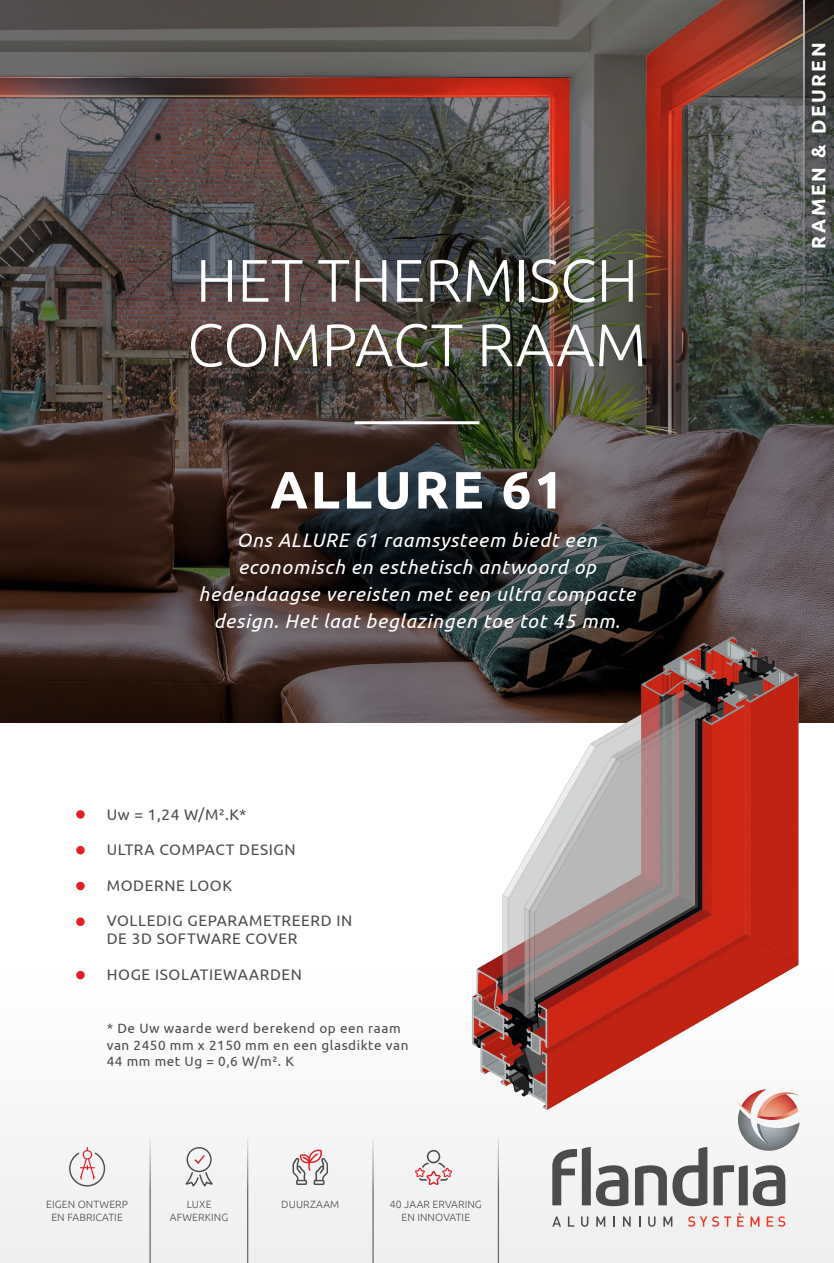
<style>
.page{position:relative;width:834px;height:1263px;background:#fff}
.page>*{position:absolute;margin:0;border:0;box-sizing:border-box;transform-origin:0 0}
.t1{font:300 60px/64.5px "Ubuntu";color:#fff}
.t2{font:700 52.5px "Ubuntu";letter-spacing:.05em;color:#fff}
.t3{font:italic 19.5px/27px "Ubuntu";letter-spacing:.04em;color:#fff;text-align:center}
.t4{font:700 19.5px "Ubuntu";letter-spacing:.125em;color:#fff}
.t5{font:15.3px "Ubuntu";letter-spacing:.04em;color:#4b4c4d}
.t6{font:13.5px/16.5px "Ubuntu";letter-spacing:.04em;color:#4b4c4d}
.t7{font:300 10.5px "Ubuntu";letter-spacing:.01em;color:#4b4c4d}
</style>
<div class="page">
<div style="left:0;top:969px;width:833px;height:294px;background:#efeff0"></div>
<img style="left:0;top:0;width:833px;height:723px">
<hr style="left:354px;top:421px;width:125px;height:3px;background:#fff">
<div style="left:76px;top:810px;width:9px;height:9px;background:#e41f25;border-radius:50%"></div>
<div style="left:76px;top:846px;width:9px;height:8px;background:#e41f25;border-radius:50%"></div>
<div style="left:76px;top:882px;width:9px;height:8px;background:#e41f25;border-radius:50%"></div>
<div style="left:76px;top:971px;width:9px;height:8px;background:#e41f25;border-radius:50%"></div>
<div style="left:76px;top:917px;width:9px;height:9px;background:#e41f25;border-radius:50%"></div>
<div style="left:186px;top:1147px;width:26px;height:25px;border:1px solid #4b4c4d;border-radius:50%"></div>
<svg style="left:194px;top:1155px;width:11px;height:9px"></svg>
<svg style="left:185px;top:1171px;width:28px;height:16px"></svg>
<hr style="left:247px;top:1135px;width:1px;height:128px;background:#fff">
<hr style="left:372px;top:1135px;width:1px;height:128px;background:#fff">
<hr style="left:498px;top:1135px;width:1px;height:128px;background:#fff">
<hr style="left:150px;top:1135px;width:1px;height:128px;background:#fff">
<svg style="left:292px;top:1149px;width:36px;height:36px"></svg>
<svg style="left:415px;top:1150px;width:37px;height:35px"></svg>
<img style="left:459px;top:606px;width:374px;height:504px">
<svg style="left:804px;top:0;width:29px;height:404px;background:#414340"></svg>
<svg style="left:803px;top:0;width:1px;height:404px"></svg>
<svg style="left:69px;top:1147px;width:37px;height:40px"></svg>
<svg style="left:735px;top:1089px;width:64px;height:62px"></svg>
<svg style="left:635px;top:1165px;width:31px;height:40px"></svg>
<svg style="left:672px;top:1147px;width:35px;height:59px"></svg>
<svg style="left:713px;top:1165px;width:72px;height:41px"></svg>
<svg style="left:552px;top:1147px;width:76px;height:59px"></svg>
<svg style="left:552px;top:1216px;width:9px;height:11px"></svg>
<svg style="left:567px;top:1216px;width:7px;height:11px"></svg>
<svg style="left:581px;top:1216px;width:7px;height:11px"></svg>
<svg style="left:596px;top:1216px;width:9px;height:11px"></svg>
<svg style="left:623px;top:1216px;width:7px;height:11px"></svg>
<svg style="left:648px;top:1216px;width:7px;height:11px"></svg>
<svg style="left:663px;top:1216px;width:9px;height:11px"></svg>
<svg style="left:688px;top:1216px;width:43px;height:11px"></svg>
<svg style="left:737px;top:1213px;width:6px;height:14px"></svg>
<svg style="left:750px;top:1216px;width:9px;height:11px"></svg>
<svg style="left:766px;top:1216px;width:19px;height:11px"></svg>
<p class="t1" style="left:187px;top:247px;width:461px">HET THERMISCH<br>COMPACT RAAM</p>
<p class="t2" style="left:270px;top:458px;width:295px">ALLURE 61</p>
<p class="t3" style="left:198px;top:526px;width:438px">Ons ALLURE 61 raamsysteem biedt een economisch en esthetisch antwoord op hedendaagse vereisten met een ultra compacte design. Het laat beglazingen toe tot 45 mm.</p>
<p class="t5" style="left:107px;top:805px;width:141px">Uw = 1,24 W/M².K*</p>
<p class="t5" style="left:107px;top:840px;width:190px">ULTRA COMPACT DESIGN</p>
<p class="t5" style="left:107px;top:876px;width:127px">MODERNE LOOK</p>
<p class="t5" style="left:107px;top:911px;width:247px">VOLLEDIG GEPARAMETREERD IN</p>
<p class="t5" style="left:107px;top:929px;width:192px">DE 3D SOFTWARE COVER</p>
<p class="t5" style="left:107px;top:965px;width:197px">HOGE ISOLATIEWAARDEN</p>
<p class="t6" style="left:107px;top:1020px;width:303px">* De Uw waarde werd berekend op een raam van 2450 mm x 2150 mm en een glasdikte van<br>44 mm met Ug = 0,6 W/m². K</p>
<p class="t7" style="left:46px;top:1198px;width:83px">EIGEN ONTWERP</p>
<p class="t7" style="left:281px;top:1198px;width:59px">DUURZAAM</p>
<p class="t7" style="left:51px;top:1211px;width:73px">EN FABRICATIE</p>
<p class="t7" style="left:187px;top:1198px;width:26px">LUXE</p>
<p class="t7" style="left:170px;top:1211px;width:60px">AFWERKING</p>
<p class="t7" style="left:389px;top:1198px;width:94px">40 JAAR ERVARING</p>
<p class="t7" style="left:401px;top:1211px;width:70px">EN INNOVATIE</p>
<p class="t4" style="left:806px;top:249px;width:208px;rotate:-90deg">RAMEN &amp; DEUREN</p>
</div>
